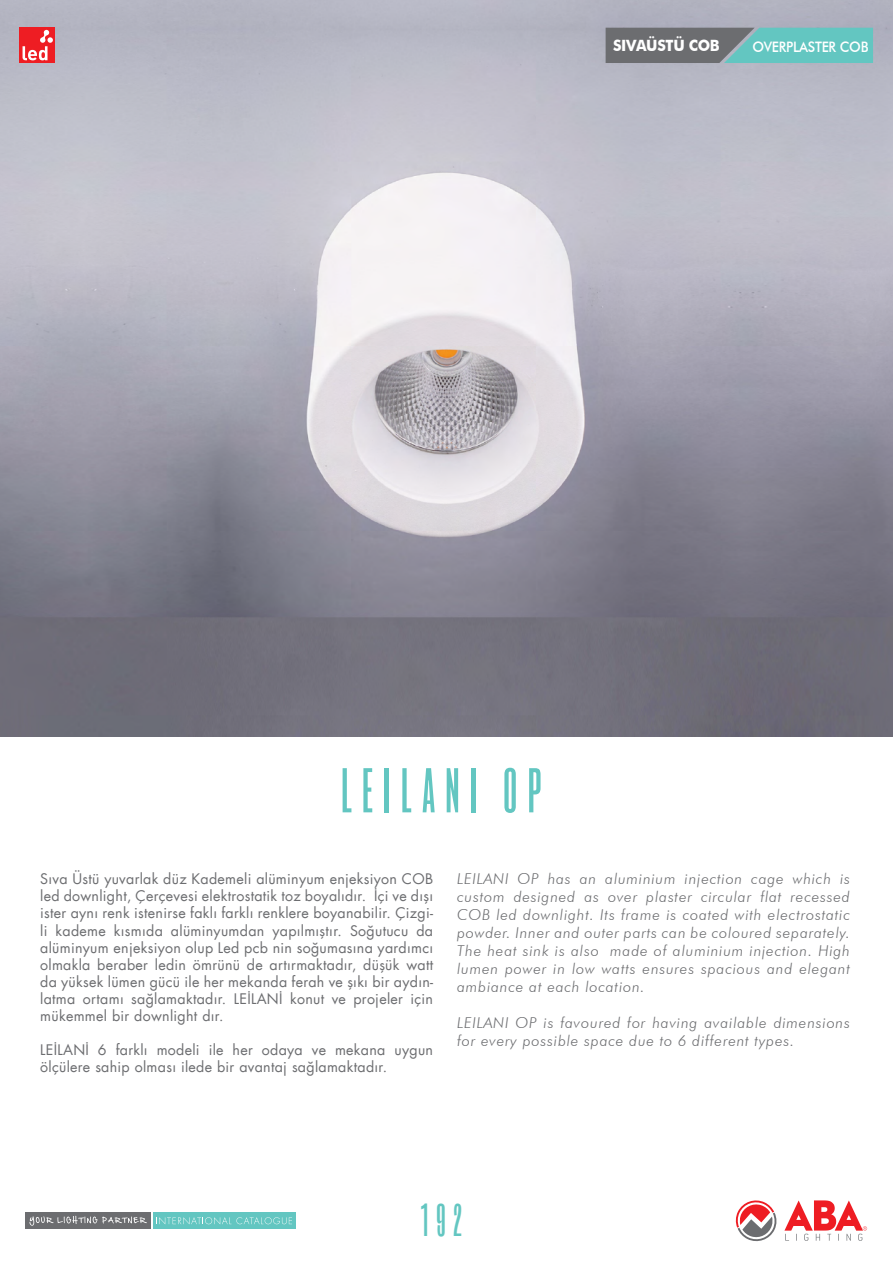
<style>
.page{position:relative;width:893px;height:1263px;background:#fff}
.page>*{position:absolute;margin:0;border:0;box-sizing:border-box;transform-origin:0 0}
.t1{font:55.2px "Roswell SC Three ITCTT";letter-spacing:.195em;color:#63c6c1;scale:.94 1}
.t2{font:40.05px "Roswell SC Three ITCTT";color:#63c6c1;scale:.94 1}
.t3{font:700 15.6px "Futura BT";letter-spacing:-.02em;color:#fff;scale:.94 1}
.t4{font:italic 300 15px/18px "Futura BT";letter-spacing:.05em;color:#6c6d70;text-align:justify}
.t5{font:500 14.4px "Futura BT";letter-spacing:-.02em;color:#fff;scale:.94 1}
.t6{font:14.25px/17.1px "Futura LT";letter-spacing:.02em;color:#6c6d70;text-align:justify}
</style>
<div class="page">
<img style="left:0;top:0;width:893px;height:736px">
<div style="left:25px;top:1212px;width:126px;height:17px;background:#6c6d70"></div>
<svg style="left:30px;top:1216px;width:117px;height:10px"></svg>
<div style="left:153px;top:1212px;width:143px;height:17px;background:#63c6c1"></div>
<svg style="left:156px;top:1217px;width:136px;height:7px"></svg>
<svg style="left:784px;top:1200px;width:83px;height:41px"></svg>
<svg style="left:735px;top:1200px;width:42px;height:42px"></svg>
<div style="left:19px;top:28px;width:36px;height:35px;background:#ee1d23"></div>
<svg style="left:23px;top:30px;width:30px;height:30px"></svg>
<svg style="left:606px;top:28px;width:267px;height:35px"></svg>
<p class="t3" style="left:613px;top:36px;width:115px">SIVAÜSTÜ COB</p>
<p class="t5" style="left:753px;top:38px;width:125px">OVERPLASTER COB</p>
<h1 class="t1" style="left:341px;top:758px;width:215px">LEILANI OP</h1>
<p class="t6" style="left:40px;top:871px;width:394px">Sıva Üstü yuvarlak düz Kademeli alüminyum enjeksiyon COB led downlight, Çerçevesi elektrostatik toz boyalıdır. İçi ve dışı ister aynı renk istenirse faklı farklı renklere boyanabilir. Çizgi&shy;li kademe kısmıda alüminyumdan yapılmıştır. Soğutucu da alüminyum enjeksiyon olup Led pcb nin soğumasına yardımcı olmakla beraber ledin ömrünü de artırmaktadır, düşük watt da yüksek lümen gücü ile her mekanda ferah ve şıkı bir aydın&shy;latma ortamı sağlamaktadır. LEİLANİ konut ve projeler için mükemmel bir downlight dır.</p>
<p class="t6" style="left:40px;top:1042px;width:394px">LEİLANİ 6 farklı modeli ile her odaya ve mekana uygun ölçülere sahip olması ilede bir avantaj sağlamaktadır.</p>
<p class="t4" style="left:457px;top:869px;width:394px">LEILANI OP has an aluminium injection cage which is custom designed as over plaster circular flat recessed COB led downlight. Its frame is coated with electrostatic powder. Inner and outer parts can be coloured separately.<br>The heat sink is also made of aluminium injection. High lumen power in low watts ensures spacious and elegant ambiance at each location.</p>
<p class="t4" style="left:457px;top:1013px;width:394px">LEILANI OP is favoured for having available dimensions for every possible space due to 6 different types.</p>
<h2 class="t2" style="left:421px;top:1197px;width:45px">192</h2>
</div>
